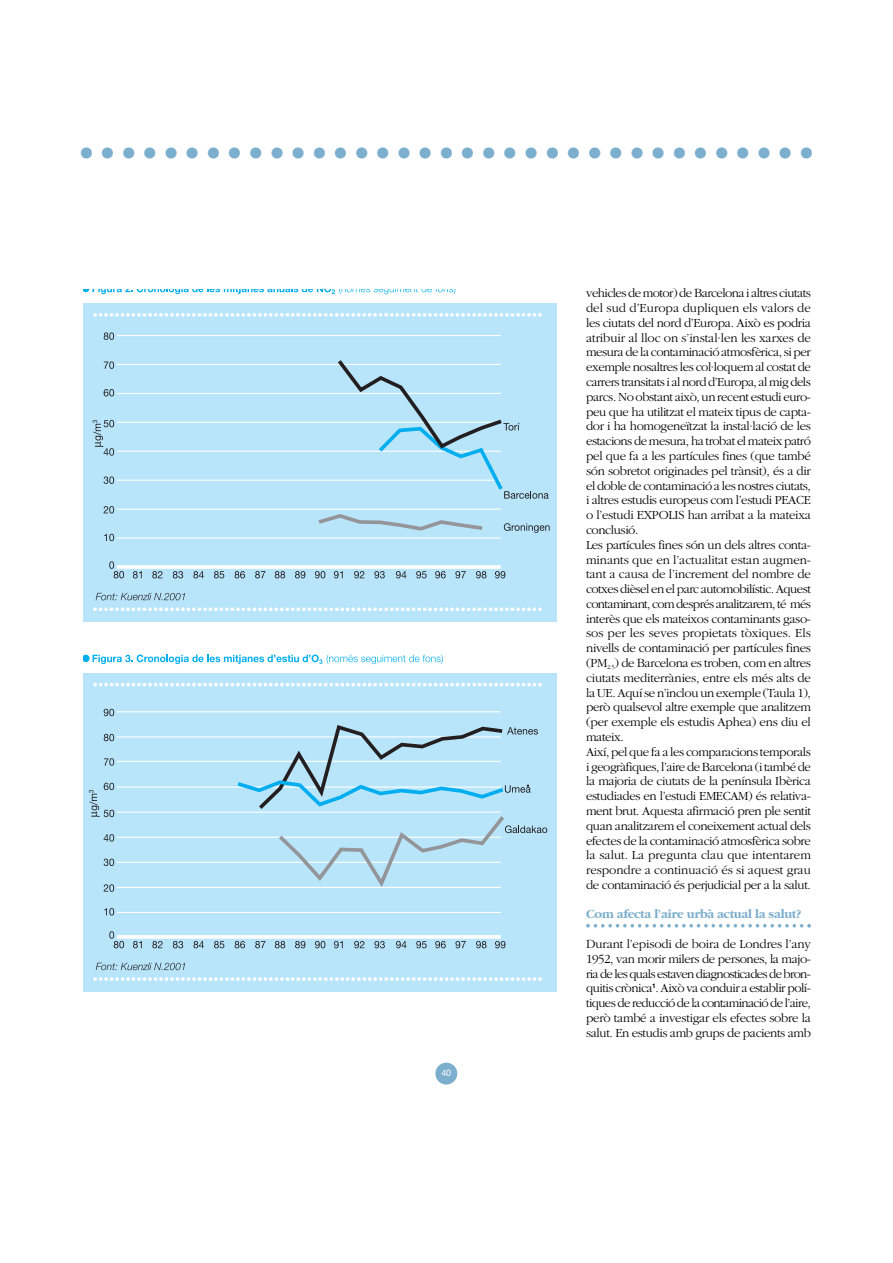
<style>
.page{position:relative;width:893px;height:1263px;background:#fff}
.page>*{position:absolute;margin:0;border:0;box-sizing:border-box;transform-origin:0 0}
.t1{font:700 30.9px "Helvetica Neue";color:#7caece}
.t2{font:300 12.9px/14.9px "Garamond";letter-spacing:-.03em;color:#000}
.t3{font:700 12.9px "Garamond";letter-spacing:-.02em;color:#7caece}
.t4{font:9px "Helvetica Neue";color:#fff}
</style>
<div class="page">
<svg style="left:586px;top:924px;width:225px;height:4px"></svg>
<div style="left:435px;top:1063px;width:22px;height:22px;background:#7caece;border-radius:50%"></div>
<div style="left:84px;top:303px;width:473px;height:319px;background:#b9e5fb"></div>
<svg style="left:93px;top:313px;width:449px;height:4px"></svg>
<svg style="left:84px;top:290px;width:371px;height:4px"></svg>
<svg style="left:93px;top:607px;width:449px;height:4px"></svg>
<svg style="left:96px;top:593px;width:89px;height:7px"></svg>
<hr style="left:117px;top:538px;width:384px;height:1px;background:#fff">
<hr style="left:117px;top:509px;width:384px;height:1px;background:#fff">
<hr style="left:117px;top:480px;width:384px;height:1px;background:#fff">
<hr style="left:117px;top:451px;width:384px;height:1px;background:#fff">
<hr style="left:117px;top:422px;width:384px;height:1px;background:#fff">
<hr style="left:117px;top:393px;width:384px;height:1px;background:#fff">
<hr style="left:117px;top:364px;width:384px;height:1px;background:#fff">
<hr style="left:117px;top:335px;width:384px;height:1px;background:#fff">
<hr style="left:117px;top:565px;width:384px;height:4px;background:#f4fbfe">
<svg style="left:318px;top:514px;width:165px;height:17px"></svg>
<svg style="left:133px;top:571px;width:9px;height:7px"></svg>
<svg style="left:152px;top:571px;width:10px;height:7px"></svg>
<svg style="left:173px;top:571px;width:10px;height:7px"></svg>
<svg style="left:193px;top:571px;width:11px;height:7px"></svg>
<svg style="left:214px;top:571px;width:10px;height:7px"></svg>
<svg style="left:235px;top:571px;width:10px;height:7px"></svg>
<svg style="left:255px;top:571px;width:10px;height:7px"></svg>
<svg style="left:275px;top:571px;width:10px;height:7px"></svg>
<svg style="left:295px;top:571px;width:10px;height:7px"></svg>
<svg style="left:315px;top:571px;width:10px;height:7px"></svg>
<svg style="left:334px;top:571px;width:9px;height:7px"></svg>
<svg style="left:354px;top:571px;width:10px;height:7px"></svg>
<svg style="left:374px;top:571px;width:11px;height:7px"></svg>
<svg style="left:396px;top:571px;width:10px;height:7px"></svg>
<svg style="left:416px;top:571px;width:11px;height:7px"></svg>
<svg style="left:435px;top:571px;width:11px;height:7px"></svg>
<svg style="left:455px;top:571px;width:11px;height:7px"></svg>
<svg style="left:476px;top:571px;width:10px;height:7px"></svg>
<svg style="left:495px;top:571px;width:10px;height:7px"></svg>
<svg style="left:104px;top:534px;width:10px;height:7px"></svg>
<svg style="left:103px;top:506px;width:11px;height:8px"></svg>
<svg style="left:104px;top:477px;width:10px;height:7px"></svg>
<svg style="left:104px;top:389px;width:10px;height:7px"></svg>
<svg style="left:104px;top:361px;width:10px;height:8px"></svg>
<svg style="left:504px;top:523px;width:46px;height:10px"></svg>
<svg style="left:334px;top:360px;width:215px;height:139px"></svg>
<svg style="left:104px;top:332px;width:10px;height:8px"></svg>
<svg style="left:109px;top:561px;width:15px;height:17px"></svg>
<svg style="left:93px;top:420px;width:21px;height:36px"></svg>
<div style="left:84px;top:673px;width:473px;height:319px;background:#b9e5fb"></div>
<svg style="left:93px;top:683px;width:449px;height:3px"></svg>
<svg style="left:84px;top:655px;width:359px;height:9px"></svg>
<svg style="left:93px;top:977px;width:449px;height:4px"></svg>
<svg style="left:96px;top:963px;width:89px;height:7px"></svg>
<hr style="left:117px;top:912px;width:384px;height:1px;background:#fff">
<hr style="left:117px;top:887px;width:384px;height:1px;background:#fff">
<hr style="left:117px;top:862px;width:384px;height:1px;background:#fff">
<hr style="left:117px;top:837px;width:384px;height:1px;background:#fff">
<hr style="left:117px;top:812px;width:384px;height:1px;background:#fff">
<hr style="left:117px;top:787px;width:384px;height:1px;background:#fff">
<hr style="left:117px;top:761px;width:384px;height:1px;background:#fff">
<hr style="left:117px;top:711px;width:384px;height:1px;background:#fff">
<hr style="left:117px;top:935px;width:384px;height:4px;background:#f8fcfe">
<svg style="left:133px;top:941px;width:9px;height:7px"></svg>
<svg style="left:152px;top:941px;width:11px;height:7px"></svg>
<svg style="left:173px;top:941px;width:10px;height:7px"></svg>
<svg style="left:193px;top:941px;width:11px;height:7px"></svg>
<svg style="left:214px;top:941px;width:10px;height:7px"></svg>
<svg style="left:235px;top:941px;width:10px;height:7px"></svg>
<svg style="left:255px;top:941px;width:10px;height:7px"></svg>
<svg style="left:275px;top:941px;width:10px;height:7px"></svg>
<svg style="left:295px;top:941px;width:10px;height:7px"></svg>
<svg style="left:315px;top:941px;width:10px;height:7px"></svg>
<svg style="left:334px;top:941px;width:9px;height:7px"></svg>
<svg style="left:354px;top:941px;width:10px;height:7px"></svg>
<svg style="left:374px;top:941px;width:11px;height:7px"></svg>
<svg style="left:396px;top:941px;width:10px;height:7px"></svg>
<svg style="left:416px;top:941px;width:11px;height:7px"></svg>
<svg style="left:435px;top:941px;width:11px;height:7px"></svg>
<svg style="left:455px;top:941px;width:11px;height:7px"></svg>
<svg style="left:476px;top:941px;width:10px;height:7px"></svg>
<svg style="left:495px;top:941px;width:10px;height:7px"></svg>
<svg style="left:104px;top:908px;width:10px;height:8px"></svg>
<svg style="left:104px;top:884px;width:10px;height:8px"></svg>
<svg style="left:104px;top:859px;width:10px;height:7px"></svg>
<svg style="left:104px;top:834px;width:10px;height:8px"></svg>
<svg style="left:104px;top:758px;width:10px;height:8px"></svg>
<svg style="left:104px;top:709px;width:10px;height:7px"></svg>
<svg style="left:109px;top:931px;width:15px;height:17px"></svg>
<svg style="left:89px;top:783px;width:25px;height:34px"></svg>
<hr style="left:117px;top:736px;width:384px;height:1px;background:#fff">
<svg style="left:104px;top:734px;width:10px;height:7px"></svg>
<svg style="left:234px;top:725px;width:313px;height:163px"></svg>
<h1 class="t1" style="left:79px;top:142px;width:737px">•••••••••••••••••••••••••••••••••••</h1>
<p class="t4" style="left:441px;top:1070px;width:11px">40</p>
<p class="t2" style="left:586px;top:287px;width:226px">vehicles de motor) de Barcelona i altres ciutats del sud d’Europa dupliquen els valors de les ciutats del nord d’Europa. Això es podria atribuir al lloc on s’instal·len les xarxes de mesura de la contaminació atmosfèrica, si per exemple nosaltres les col·loquem al costat de carrers transitats i al nord d’Europa, al mig dels parcs. No obstant això, un recent estudi euro&shy;peu que ha utilitzat el mateix tipus de capta&shy;dor i ha homogeneïtzat la instal·lació de les estacions de mesura, ha trobat el mateix patró pel que fa a les partícules fines (que també són sobretot originades pel trànsit), és a dir el doble de contaminació a les nostres ciutats, i altres estudis europeus com l’estudi PEACE o l’estudi EXPOLIS han arribat a la mateixa conclusió.<br>Les partícules fines són un dels altres conta&shy;minants que en l’actualitat estan augmen&shy;tant a causa de l’increment del nombre de cotxes dièsel en el parc automobilístic. Aquest contaminant, com després analitzarem, té més interès que els mateixos contaminants gaso&shy;sos per les seves propietats tòxiques. Els nivells de contaminació per partícules fines (PM<sub>2.5</sub>) de Barcelona es troben, com en altres ciutats mediterrànies, entre els més alts de la UE. Aquí se n’inclou un exemple (Taula 1), però qualsevol altre exemple que analitzem (per exemple els estudis Aphea) ens diu el mateix.<br>Així, pel que fa a les comparacions temporals i geogràfiques, l’aire de Barcelona (i també de la majoria de ciutats de la península Ibèrica estudiades en l’estudi EMECAM) és relativa&shy;ment brut. Aquesta afirmació pren ple sentit quan analitzarem el coneixement actual dels efectes de la contaminació atmosfèrica sobre la salut. La pregunta clau que intentarem respondre a continuació és si aquest grau de contaminació és perjudicial per a la salut.</p>
<p class="t3" style="left:586px;top:909px;width:217px">Com afecta l’aire urbà actual la salut?</p>
<p class="t2" style="left:586px;top:938px;width:226px;text-align:justify">Durant l’episodi de boira de Londres l’any 1952, van morir milers de persones, la majo&shy;ria de les quals estaven diagnosticades de bron&shy;quitis crònica<sup>1</sup>. Això va conduir a establir polí&shy;tiques de reducció de la contaminació de l’aire, però també a investigar els efectes sobre la salut. En estudis amb grups de pacients amb</p>
</div>
